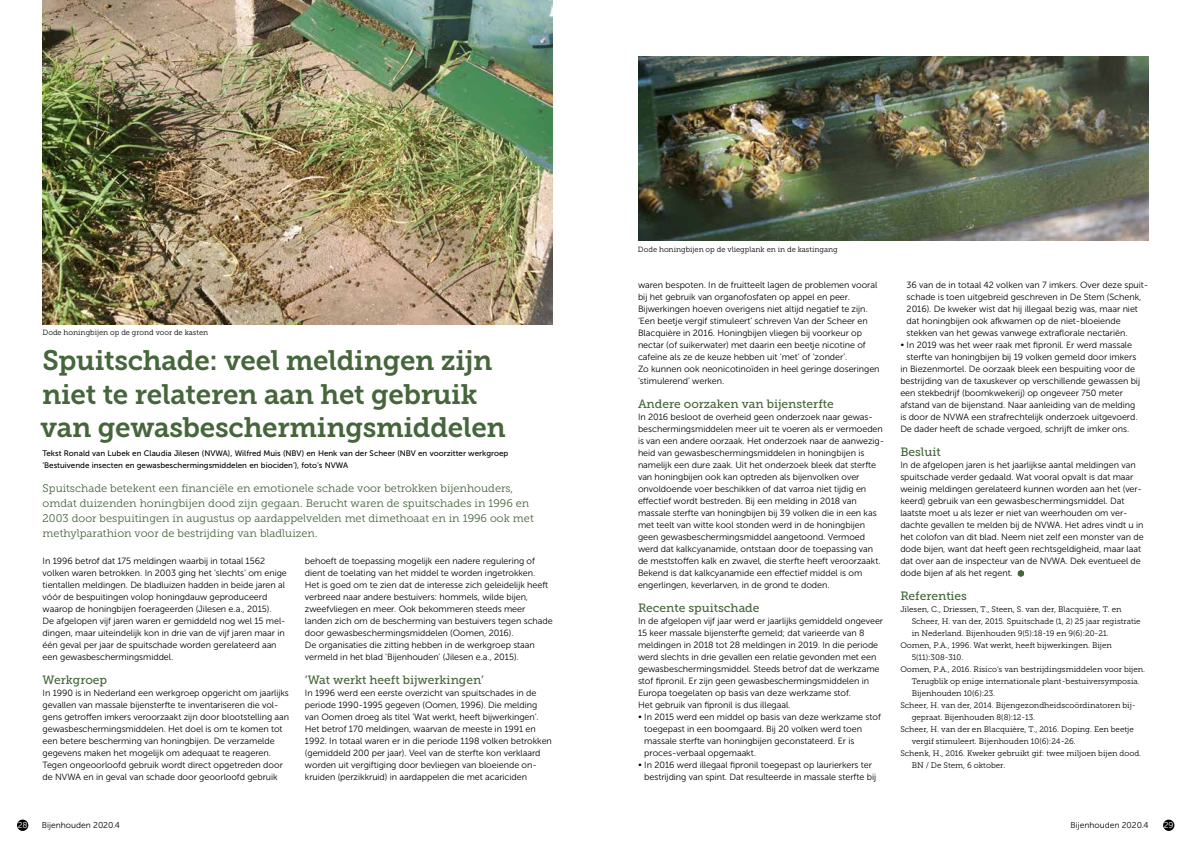
<style>
.page{position:relative;width:1191px;height:842px;background:#fff}
.page>*{position:absolute;margin:0;border:0;box-sizing:border-box;transform-origin:0 0}
.t1{font:28px/33.6px "Museo Slab 700";letter-spacing:-.01em;color:#45653b}
.t2{font:12px "Museo Slab 500";color:#45653b}
.t3{font:11px/15px "Museo Slab 300";color:#45653b}
.t4{font:9px/12px "Museo Sans 300";letter-spacing:-.005em;color:#000}
.t5{font:8.5px "Museo Sans 300";color:#000}
.t6{font:8.5px "Museo Sans 300";color:#fff}
.t7{font:8px "Museo Slab 300";color:#000}
.t8{font:8px/12px "Museo Sans 500";color:#000}
.t9{font:7.5px "Museo Slab 300";color:#000}
</style>
<div class="page">
<svg style="left:1017px;top:570px;width:7px;height:7px"></svg>
<img style="left:43px;top:0;width:510px;height:324px">
<img style="left:638px;top:57px;width:510px;height:183px">
<div style="left:1163px;top:819px;width:11px;height:12px;background:#000;border-radius:50%"></div>
<div style="left:17px;top:819px;width:11px;height:12px;background:#000;border-radius:50%"></div>
<p class="t9" style="left:43px;top:328px;width:167px">Dode honingbijen op de grond voor de kasten</p>
<h1 class="t1" style="left:40px;top:344px;width:467px">Spuitschade: veel meldingen zijn niet te relateren aan het gebruik van gewasbeschermingsmiddelen</h1>
<p class="t8" style="left:42px;top:448px;width:467px">Tekst Ronald van Lubek en Claudia Jilesen (NVWA), Wilfred Muis (NBV) en Henk van der Scheer (NBV en voorzitter werkgroep ‘Bestuivende insecten en gewasbeschermingsmiddelen en biociden’), foto’s NVWA</p>
<p class="t3" style="left:43px;top:481px;width:492px">Spuitschade betekent een financiële en emotionele schade voor betrokken bijenhouders, omdat duizenden honingbijen dood zijn gegaan. Berucht waren de spuitschades in 1996 en 2003 door bespuitingen in augustus op aardappelvelden met dimethoaat en in 1996 ook met methylparathion voor de bestrijding van bladluizen.</p>
<p class="t4" style="left:43px;top:555px;width:246px">In 1996 betrof dat 175 meldingen waarbij in totaal 1562 volken waren betrokken. In 2003 ging het ‘slechts’ om enige tientallen meldingen. De bladluizen hadden in beide jaren al vóór de bespuitingen volop honingdauw geproduceerd waarop de honingbijen foerageerden (Jilesen e.a., 2015).<br>De afgelopen vijf jaren waren er gemiddeld nog wel 15 mel&shy;dingen, maar uiteindelijk kon in drie van de vijf jaren maar in één geval per jaar de spuitschade worden gerelateerd aan een gewasbeschermingsmiddel.</p>
<h2 class="t2" style="left:43px;top:673px;width:66px">Werkgroep</h2>
<p class="t4" style="left:43px;top:687px;width:248px">In 1990 is in Nederland een werkgroep opgericht om jaarlijks gevallen van massale bijensterfte te inventariseren die vol&shy;gens getroffen imkers veroorzaakt zijn door blootstelling aan gewasbeschermingsmiddelen. Het doel is om te komen tot een betere bescherming van honingbijen. De verzamelde gegevens maken het mogelijk om adequaat te reageren.<br>Tegen ongeoorloofd gebruik wordt direct opgetreden door de NVWA en in geval van schade door geoorloofd gebruik</p>
<p class="t4" style="left:305px;top:555px;width:249px">behoeft de toepassing mogelijk een nadere regulering of dient de toelating van het middel te worden ingetrokken.<br>Het is goed om te zien dat de interesse zich geleidelijk heeft verbreed naar andere bestuivers: hommels, wilde bijen, zweefvliegen en meer. Ook bekommeren steeds meer landen zich om de bescherming van bestuivers tegen schade door gewasbeschermingsmiddelen (Oomen, 2016).<br>De organisaties die zitting hebben in de werkgroep staan vermeld in het blad ‘Bijenhouden’ (Jilesen e.a., 2015).</p>
<h2 class="t2" style="left:305px;top:673px;width:180px">‘Wat werkt heeft bijwerkingen’</h2>
<p class="t4" style="left:305px;top:687px;width:248px">In 1996 werd een eerste overzicht van spuitschades in de periode 1990-1995 gegeven (Oomen, 1996). Die melding van Oomen droeg als titel ‘Wat werkt, heeft bijwerkingen’.<br>Het betrof 170 meldingen, waarvan de meeste in 1991 en 1992. In totaal waren er in die periode 1198 volken betrokken (gemiddeld 200 per jaar). Veel van de sterfte kon verklaard worden uit vergiftiging door bevliegen van bloeiende on&shy;kruiden (perzikkruid) in aardappelen die met acariciden</p>
<p class="t9" style="left:638px;top:245px;width:201px">Dode honingbijen op de vliegplank en in de kastingang</p>
<p class="t4" style="left:638px;top:279px;width:243px">waren bespoten. In de fruitteelt lagen de problemen vooral bij het gebruik van organofosfaten op appel en peer.<br>Bijwerkingen hoeven overigens niet altijd negatief te zijn. ‘Een beetje vergif stimuleert’ schreven Van der Scheer en Blacquière in 2016. Honingbijen vliegen bij voorkeur op nectar (of suikerwater) met daarin een beetje nicotine of cafeïne als ze de keuze hebben uit ‘met’ of ‘zonder’.<br>Zo kunnen ook neonicotinoïden in heel geringe doseringen ‘stimulerend’ werken.</p>
<h2 class="t2" style="left:638px;top:397px;width:197px">Andere oorzaken van bijensterfte</h2>
<p class="t4" style="left:638px;top:411px;width:248px">In 2016 besloot de overheid geen onderzoek naar gewas&shy;beschermingsmiddelen meer uit te voeren als er vermoeden is van een andere oorzaak. Het onderzoek naar de aanwezig&shy;heid van gewasbeschermingsmiddelen in honingbijen is namelijk een dure zaak. Uit het onderzoek bleek dat sterfte van honingbijen ook kan optreden als bijenvolken over onvoldoende voer beschikken of dat varroa niet tijdig en effectief wordt bestreden. Bij een melding in 2018 van massale sterfte van honingbijen bij 39 volken die in een kas met teelt van witte kool stonden werd in de honingbijen geen gewasbeschermingsmiddel aangetoond. Vermoed werd dat kalkcyanamide, ontstaan door de toepassing van de meststoffen kalk en zwavel, die sterfte heeft veroorzaakt.<br>Bekend is dat kalkcyanamide een effectief middel is om engerlingen, keverlarven, in de grond te doden.</p>
<h2 class="t2" style="left:638px;top:601px;width:123px">Recente spuitschade</h2>
<p class="t4" style="left:638px;top:615px;width:247px">In de afgelopen vijf jaar werd er jaarlijks gemiddeld ongeveer 15 keer massale bijensterfte gemeld; dat varieerde van 8 meldingen in 2018 tot 28 meldingen in 2019. In die periode werd slechts in drie gevallen een relatie gevonden met een gewasbeschermingsmiddel. Steeds betrof dat de werkzame stof fipronil. Er zijn geen gewasbeschermingsmiddelen in Europa toegelaten op basis van deze werkzame stof.<br>Het gebruik van fipronil is dus illegaal.</p>
<p class="t4" style="left:644px;top:711px;width:238px;text-indent:-6px">• In 2015 werd een middel op basis van deze werkzame stof toegepast in een boomgaard. Bij 20 volken werd toen massale sterfte van honingbijen geconstateerd. Er is proces-verbaal opgemaakt.</p>
<p class="t4" style="left:644px;top:759px;width:233px;text-indent:-6px">• In 2016 werd illegaal fipronil toegepast op laurierkers ter bestrijding van spint. Dat resulteerde in massale sterfte bij</p>
<p class="t4" style="left:906px;top:279px;width:243px">36 van de in totaal 42 volken van 7 imkers. Over deze spuit&shy;schade is toen uitgebreid geschreven in De Stem (Schenk, 2016). De kweker wist dat hij illegaal bezig was, maar niet dat honingbijen ook afkwamen op de niet-bloeiende stekken van het gewas vanwege extraflorale nectariën.</p>
<p class="t4" style="left:900px;top:339px;width:233px">• In 2019 was het weer raak met fipronil. Er werd massale</p>
<p class="t4" style="left:906px;top:351px;width:231px">sterfte van honingbijen bij 19 volken gemeld door imkers</p>
<p class="t4" style="left:900px;top:363px;width:236px">in Biezenmortel. De oorzaak bleek een bespuiting voor de</p>
<p class="t4" style="left:900px;top:375px;width:241px">bestrijding van de taxuskever op verschillende gewassen bij</p>
<p class="t4" style="left:900px;top:387px;width:224px">een stekbedrijf (boomkwekerij) op ongeveer 750 meter</p>
<p class="t4" style="left:900px;top:399px;width:237px">afstand van de bijenstand. Naar aanleiding van de melding</p>
<p class="t4" style="left:900px;top:411px;width:239px">is door de NVWA een strafrechtelijk onderzoek uitgevoerd.</p>
<p class="t4" style="left:900px;top:423px;width:230px">De dader heeft de schade vergoed, schrijft de imker ons.</p>
<h2 class="t2" style="left:900px;top:445px;width:42px">Besluit</h2>
<p class="t4" style="left:900px;top:459px;width:245px">In de afgelopen jaren is het jaarlijkse aantal meldingen van spuitschade verder gedaald. Wat vooral opvalt is dat maar weinig meldingen gerelateerd kunnen worden aan het (ver&shy;keerd) gebruik van een gewasbeschermingsmiddel. Dat laatste moet u als lezer er niet van weerhouden om ver&shy;dachte gevallen te melden bij de NVWA. Het adres vindt u in het colofon van dit blad. Neem niet zelf een monster van de dode bijen, want dat heeft geen rechtsgeldigheid, maar laat dat over aan de inspecteur van de NVWA. Dek eventueel de dode bijen af als het regent.</p>
<h2 class="t2" style="left:900px;top:589px;width:68px">Referenties</h2>
<p class="t7" style="left:900px;top:605px;width:223px">Jilesen, C., Driessen, T., Steen, S. van der, Blacquière, T. en</p>
<p class="t7" style="left:911px;top:617px;width:230px">Scheer, H. van der, 2015. Spuitschade (1, 2) 25 jaar registratie</p>
<p class="t7" style="left:911px;top:629px;width:198px">in Nederland. Bijenhouden 9(5):18-19 en 9(6):20-21.</p>
<p class="t7" style="left:900px;top:641px;width:213px">Oomen, P.A., 1996. Wat werkt, heeft bijwerkingen. Bijen</p>
<p class="t7" style="left:911px;top:653px;width:53px">5(11):308-310.</p>
<p class="t7" style="left:900px;top:665px;width:246px">Oomen, P.A., 2016. Risico’s van bestrijdingsmiddelen voor bijen.</p>
<p class="t7" style="left:911px;top:677px;width:230px">Terugblik op enige internationale plant-bestuiversymposia.</p>
<p class="t7" style="left:911px;top:689px;width:85px">Bijenhouden 10(6):23.</p>
<p class="t7" style="left:900px;top:701px;width:237px">Scheer, H. van der, 2014. Bijengezondheidscoördinatoren bij-</p>
<p class="t7" style="left:911px;top:713px;width:125px">gepraat. Bijenhouden 8(8):12-13.</p>
<p class="t7" style="left:900px;top:725px;width:235px">Scheer, H. van der en Blacquière, T., 2016. Doping. Een beetje</p>
<p class="t7" style="left:911px;top:737px;width:165px">vergif stimuleert. Bijenhouden 10(6):24-26.</p>
<p class="t7" style="left:900px;top:749px;width:242px">Schenk, H., 2016. Kweker gebruikt gif: twee miljoen bijen dood.</p>
<p class="t7" style="left:911px;top:761px;width:95px">BN / De Stem, 6 oktober.</p>
<p class="t6" style="left:18px;top:820px;width:11px">28</p>
<p class="t5" style="left:42px;top:820px;width:80px">Bijenhouden 2020.4</p>
<p class="t5" style="left:1070px;top:820px;width:80px">Bijenhouden 2020.4</p>
<p class="t6" style="left:1163px;top:820px;width:11px">29</p>
</div>
